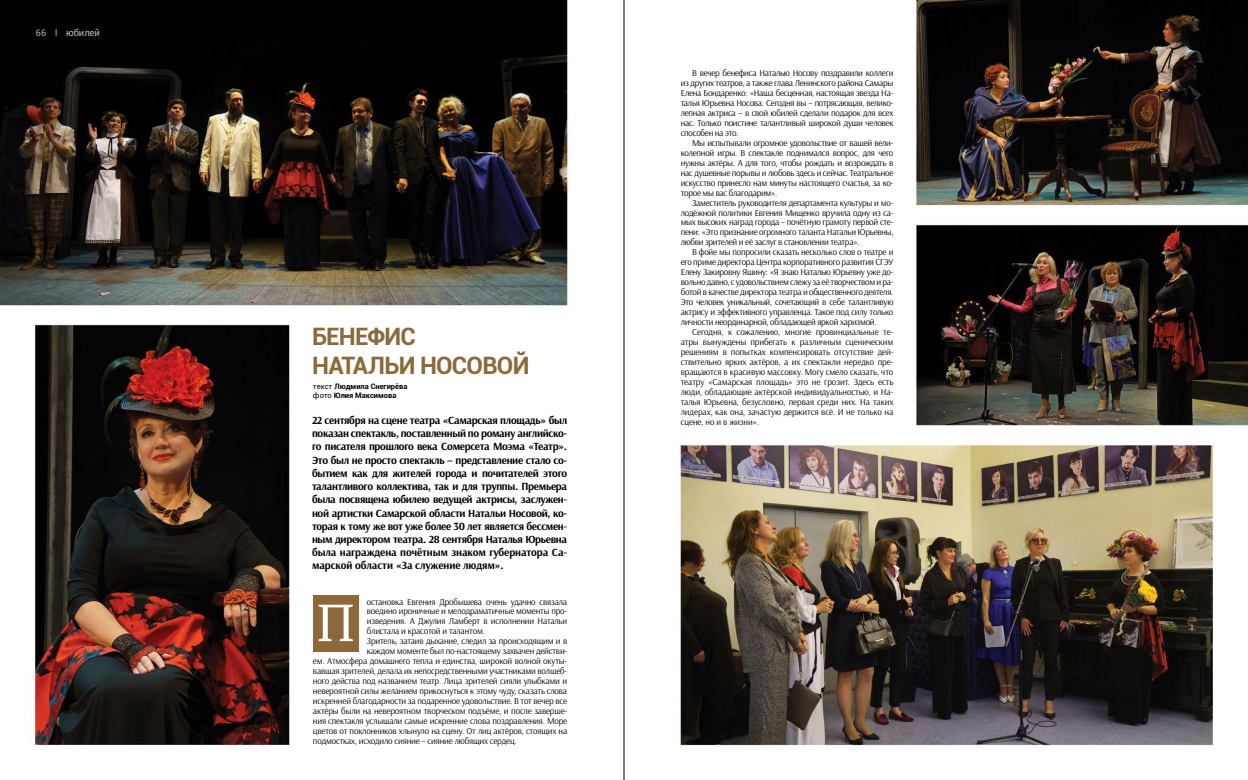
<style>
.page{position:relative;width:1248px;height:780px;background:#fff}
.page>*{position:absolute;margin:0;border:0;box-sizing:border-box;transform-origin:0 0}
.t1{font:52px "PT Serif";color:#fff}
.t2{font:700 24px/29px "Roboto";letter-spacing:-.03em;color:#8b693a}
.t3{font:700 11px/13.2px "Arsenal";letter-spacing:-.01em;color:#000;text-align:justify}
.t4{font:9.5px "Roboto";color:#b8b6b7}
.t5{font:9px/10px "Arsenal";letter-spacing:-.02em;color:#000;text-align:justify}
.t6{font:9px "Roboto";color:#b8b6b7}
.t7{font:700 7.5px/9px "Roboto";color:#000}
.s1{font-weight:400}
</style>
<div class="page">
<img style="left:0;top:0;width:1247px;height:780px">
<div style="left:313px;top:595px;width:45px;height:57px;background:#8b693a"></div>
<hr style="left:623px;top:0;width:1px;height:780px;background:#000">
<p class="t6" style="left:36px;top:27px;width:23px">66 l</p>
<p class="t4" style="left:66px;top:26px;width:35px">юбилей</p>
<h2 class="t2" style="left:312px;top:320px;width:219px">БЕНЕФИС<br>НАТАЛЬИ НОСОВОЙ</h2>
<p class="t7" style="left:313px;top:382px;width:96px"><span class="s1">текст</span> Людмила Снегирёва <span class="s1">фото</span> Юлия Максимова</p>
<p class="t3" style="left:312px;top:414px;width:257px">22 сентября на сцене театра «Самарская площадь» был показан спектакль, поставленный по роману английско&shy;го писателя прошлого века Сомерсета Моэма «Театр».<br>Это был не просто спектакль – представление стало со&shy;бытием как для жителей города и почитателей этого талантливого коллектива, так и для труппы. Премьера была посвящена юбилею ведущей актрисы, заслужен&shy;ной артистки Самарской области Натальи Носовой, ко&shy;торая к тому же вот уже более 30 лет является бессмен&shy;ным директором театра. 28 сентября Наталья Юрьевна была награждена почётным знаком губернатора Са&shy;марской области «За служение людям».</p>
<p class="t5" style="left:367px;top:596px;width:202px">остановка Евгения Дробышева очень удачно связала</p>
<p class="t5" style="left:367px;top:606px;width:202px">воедино ироничные и мелодраматичные моменты про-</p>
<p class="t5" style="left:367px;top:616px;width:202px">изведения. А Джулия Ламберт в исполнении Натальи</p>
<p class="t5" style="left:367px;top:626px;width:119px">блистала и красотой и талантом.</p>
<p class="t5" style="left:367px;top:636px;width:202px">Зритель, затаив дыхание, следил за происходящим и в</p>
<p class="t5" style="left:367px;top:646px;width:202px">каждом моменте был по-настоящему захвачен действи-</p>
<p class="t5" style="left:313px;top:656px;width:256px">ем. Атмосфера домашнего тепла и единства, широкой волной окуты-</p>
<p class="t5" style="left:313px;top:666px;width:256px">вавшая зрителей, делала их непосредственными участниками волшеб-</p>
<p class="t5" style="left:313px;top:676px;width:256px">ного действа под названием театр. Лица зрителей сияли улыбками и</p>
<p class="t5" style="left:313px;top:686px;width:256px">невероятной силы желанием прикоснуться к этому чуду, сказать слова</p>
<p class="t5" style="left:313px;top:696px;width:256px">искренней благодарности за подаренное удовольствие. В тот вечер все</p>
<p class="t5" style="left:313px;top:706px;width:256px">актёры были на невероятном творческом подъёме, и после заверше-</p>
<p class="t5" style="left:313px;top:716px;width:256px">ния спектакля услышали самые искренние слова поздравления. Море</p>
<p class="t5" style="left:313px;top:726px;width:256px">цветов от поклонников хлынуло на сцену. От лиц актёров, стоящих на</p>
<p class="t5" style="left:313px;top:736px;width:205px">подмостках, исходило сияние – сияние любящих сердец.</p>
<h1 class="t1" style="left:317px;top:589px;width:39px">П</h1>
<p class="t5" style="left:680px;top:68px;width:214px;text-indent:11px">В вечер бенефиса Наталью Носову поздравили коллеги из других театров, а также глава Ленинского района Самары Елена Бондаренко: «Наша бесценная, настоящая звезда На&shy;талья Юрьевна Носова. Сегодня вы – потрясающая, велико&shy;лепная актриса – в свой юбилей сделали подарок для всех нас. Только поистине талантливый широкой души человек способен на это.</p>
<p class="t5" style="left:680px;top:138px;width:214px;text-indent:11px">Мы испытывали огромное удовольствие от вашей вели&shy;колепной игры. В спектакле поднимался вопрос, для чего нужны актёры. А для того, чтобы рождать и возрождать в нас душевные порывы и любовь здесь и сейчас. Театральное искусство принесло нам минуты настоящего счастья, за ко&shy;торое мы вас благодарим».</p>
<p class="t5" style="left:680px;top:197px;width:214px;text-indent:11px">Заместитель руководителя департамента культуры и мо&shy;лодёжной политики Евгения Мищенко вручила одну из са&shy;мых высоких наград города – почётную грамоту первой сте&shy;пени: «Это признание огромного таланта Натальи Юрьевны, любви зрителей и её заслуг в становлении театра».</p>
<p class="t5" style="left:680px;top:247px;width:214px;text-indent:11px">В фойе мы попросили сказать несколько слов о театре и его приме директора Центра корпоративного развития СГЭУ Елену Закировну Яшину: «Я знаю Наталью Юрьевну уже до&shy;вольно давно, с удовольствием слежу за её творчеством и ра&shy;ботой в качестве директора театра и общественного деятеля.<br>Это человек уникальный, сочетающий в себе талантливую актрису и эффективного управленца. Такое под силу только личности неординарной, обладающей яркой харизмой.</p>
<p class="t5" style="left:680px;top:327px;width:214px;text-indent:11px">Сегодня, к сожалению, многие провинциальные те&shy;атры вынуждены прибегать к различным сценическим решениям в попытках компенсировать отсутствие дей&shy;ствительно ярких актёров, а их спектакли нередко пре&shy;вращаются в красивую массовку. Могу смело сказать, что театру «Самарская площадь» это не грозит. Здесь есть люди, обладающие актёрской индивидуальностью, и На&shy;талья Юрьевна, безусловно, первая среди них. На таких лидерах, как она, зачастую держится всё. И не только на сцене, но и в жизни».</p>
</div>
